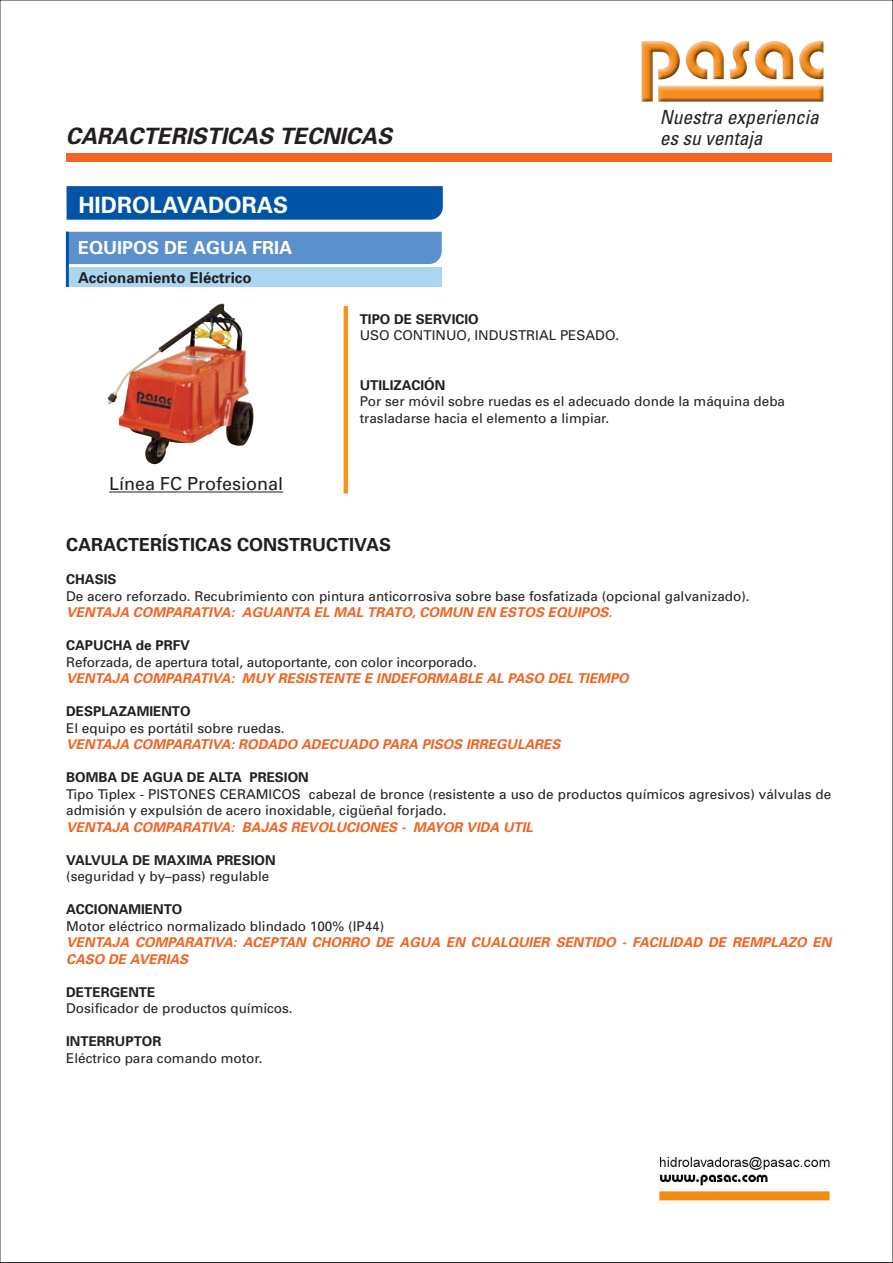
<style>
.page{position:relative;width:893px;height:1263px;background:#fff}
.page>*{position:absolute;margin:0;border:0;box-sizing:border-box;transform-origin:0 0}
.t1{font:italic 700 22.5px "Univers";color:#231f20}
.t2{font:700 22.5px "Univers";color:#fff}
.t3{font:italic condensed 19.5px/21px "Univers";color:#231f20}
.t4{font:700 18px "Univers";color:#231f20}
.t5{font:18px "Univers";color:#231f20}
.t6{font:700 18px "Univers";color:#fff}
.t7{font:700 15px "Univers";color:#231f20}
.t8{font:13.5px/16.5px "Univers";color:#231f20}
.t9{font:italic 700 13.5px/16.5px "Univers";color:#f16422}
.t10{font:700 13.5px "Univers";color:#231f20}
</style>
<div class="page">
<img style="left:642px;top:40px;width:181px;height:62px">
<div style="left:66px;top:153px;width:766px;height:9px;background:#f16422"></div>
<div style="left:67px;top:186px;width:376px;height:34px;background:#0054a5"></div>
<div style="left:69px;top:232px;width:373px;height:32px;background:#5a90cb"></div>
<div style="left:69px;top:267px;width:373px;height:20px;background:#acd5f2"></div>
<hr style="left:66px;top:232px;width:3px;height:55px;background:#0054a5">
<hr style="left:344px;top:306px;width:4px;height:187px;background:#f6921d">
<img style="left:108px;top:303px;width:146px;height:161px">
<hr style="left:109px;top:491px;width:174px;height:1px;background:#231f20">
<img style="left:659px;top:1157px;width:171px;height:44px">
<h1 class="t1" style="left:66px;top:122px;width:328px">CARACTERISTICAS TECNICAS</h1>
<h1 class="t2" style="left:78px;top:190px;width:211px">HIDROLAVADORAS</h1>
<h3 class="t6" style="left:78px;top:236px;width:216px">EQUIPOS DE AGUA FRIA</h3>
<p class="t7" style="left:78px;top:268px;width:175px">Accionamiento Eléctrico</p>
<h2 class="t3" style="left:660px;top:106px;width:161px">Nuestra experiencia es su ventaja</h2>
<h3 class="t5" style="left:109px;top:473px;width:176px">Línea FC Profesional</h3>
<p class="t10" style="left:360px;top:310px;width:121px">TIPO DE SERVICIO</p>
<p class="t8" style="left:360px;top:327px;width:261px">USO CONTINUO, INDUSTRIAL PESADO.</p>
<p class="t10" style="left:360px;top:376px;width:87px">UTILIZACIÓN</p>
<p class="t8" style="left:360px;top:393px;width:427px">Por ser móvil sobre ruedas es el adecuado donde la máquina deba trasladarse hacia el elemento a limpiar.</p>
<h3 class="t4" style="left:66px;top:533px;width:327px">CARACTERÍSTICAS CONSTRUCTIVAS</h3>
<p class="t10" style="left:66px;top:571px;width:52px">CHASIS</p>
<p class="t8" style="left:66px;top:588px;width:685px">De acero reforzado. Recubrimiento con pintura anticorrosiva sobre base fosfatizada (opcional galvanizado).</p>
<p class="t9" style="left:66px;top:604px;width:548px">VENTAJA COMPARATIVA: AGUANTA EL MAL TRATO, COMUN EN ESTOS EQUIPOS.</p>
<p class="t10" style="left:66px;top:637px;width:125px">CAPUCHA de PRFV</p>
<p class="t8" style="left:66px;top:654px;width:412px">Reforzada, de apertura total, autoportante, con color incorporado.</p>
<p class="t9" style="left:66px;top:670px;width:564px">VENTAJA COMPARATIVA: MUY RESISTENTE E INDEFORMABLE AL PASO DEL TIEMPO</p>
<p class="t10" style="left:66px;top:703px;width:126px">DESPLAZAMIENTO</p>
<p class="t8" style="left:66px;top:720px;width:220px">El equipo es portátil sobre ruedas.</p>
<p class="t9" style="left:66px;top:736px;width:496px">VENTAJA COMPARATIVA: RODADO ADECUADO PARA PISOS IRREGULARES</p>
<p class="t10" style="left:66px;top:769px;width:244px">BOMBA DE AGUA DE ALTA PRESION</p>
<p class="t8" style="left:66px;top:786px;width:766px">Tipo Tiplex - PISTONES CERAMICOS cabezal de bronce (resistente a uso de productos químicos agresivos) válvulas de admisión y expulsión de acero inoxidable, cigüeñal forjado.</p>
<p class="t9" style="left:66px;top:818px;width:468px">VENTAJA COMPARATIVA: BAJAS REVOLUCIONES - MAYOR VIDA UTIL</p>
<p class="t10" style="left:66px;top:851px;width:211px">VALVULA DE MAXIMA PRESION</p>
<p class="t8" style="left:66px;top:868px;width:205px">(seguridad y by–pass) regulable</p>
<p class="t10" style="left:66px;top:901px;width:118px">ACCIONAMIENTO</p>
<p class="t8" style="left:66px;top:918px;width:320px">Motor eléctrico normalizado blindado 100% (IP44)</p>
<p class="t9" style="left:66px;top:934px;width:767px">VENTAJA COMPARATIVA: ACEPTAN CHORRO DE AGUA EN CUALQUIER SENTIDO - FACILIDAD DE REMPLAZO EN<br>CASO DE AVERIAS</p>
<p class="t10" style="left:66px;top:983px;width:91px">DETERGENTE</p>
<p class="t8" style="left:66px;top:1000px;width:228px">Dosificador de productos químicos.</p>
<p class="t10" style="left:66px;top:1033px;width:97px">INTERRUPTOR</p>
<p class="t8" style="left:66px;top:1050px;width:198px">Eléctrico para comando motor.</p>
</div>
